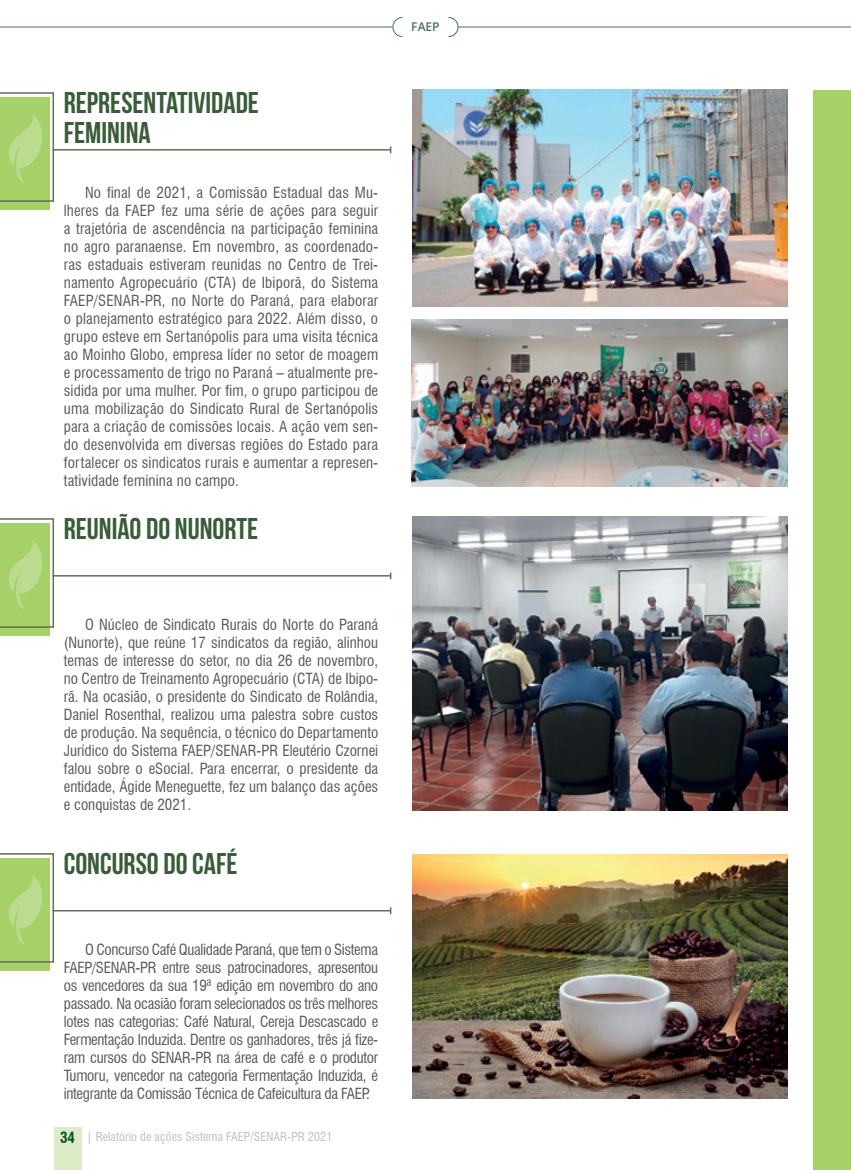
<style>
.page{position:relative;width:851px;height:1170px;background:#fff}
.page>*{position:absolute;margin:0;border:0;box-sizing:border-box;transform-origin:0 0}
.t1{font:30px/30px "Bebas Neue";color:#395c39}
.t2{font:condensed 15px/18px "Swiss 721 BT";color:#58595b;text-align:justify}
.t3{font:condensed 12px "Swiss 721 BT";letter-spacing:.01em;color:#bcbec0}
.t4{font:600 12px "Open Sans";color:#477154}
.s1{font-weight:700;font-size:15px;color:#00522a}
</style>
<div class="page">
<hr style="left:458px;top:27px;width:392px;height:1px;background:#477154">
<svg style="left:448px;top:17px;width:10px;height:20px"></svg>
<svg style="left:392px;top:17px;width:11px;height:20px"></svg>
<hr style="left:0;top:27px;width:392px;height:1px;background:#477154">
<div style="left:813px;top:90px;width:37px;height:1079px;background:#a6d169"></div>
<div style="left:54px;top:1127px;width:27px;height:42px;background:#ddecc7"></div>
<img style="left:412px;top:89px;width:375px;height:217px">
<img style="left:412px;top:516px;width:375px;height:294px">
<hr style="left:53px;top:575px;width:337px;height:1px;background:#5e7050">
<div style="left:0;top:523px;width:50px;height:112px;background:#a6d169"></div>
<svg style="left:0;top:518px;width:54px;height:109px"></svg>
<hr style="left:53px;top:909px;width:337px;height:2px;background:#5e7050">
<div style="left:0;top:857px;width:50px;height:113px;background:#a6d169"></div>
<svg style="left:0;top:853px;width:54px;height:109px"></svg>
<img style="left:412px;top:854px;width:375px;height:244px">
<hr style="left:53px;top:149px;width:337px;height:2px;background:#5e7050">
<div style="left:0;top:97px;width:50px;height:113px;background:#a6d169"></div>
<svg style="left:0;top:92px;width:54px;height:110px"></svg>
<img style="left:411px;top:319px;width:376px;height:167px">
<h1 class="t1" style="left:64px;top:87px;width:197px">REPRESENTATIVIDADE<br>FEMININA</h1>
<p class="t2" style="left:64px;top:184px;width:316px;text-indent:21px">No final de 2021, a Comissão Estadual das Mu&shy;lheres da FAEP fez uma série de ações para seguir a trajetória de ascendência na participação feminina no agro paranaense. Em novembro, as coordenado&shy;ras estaduais estiveram reunidas no Centro de Trei&shy;namento Agropecuário (CTA) de Ibiporã, do Sistema FAEP/SENAR-PR, no Norte do Paraná, para elaborar o planejamento estratégico para 2022. Além disso, o grupo esteve em Sertanópolis para uma visita técnica ao Moinho Globo, empresa líder no setor de moagem e processamento de trigo no Paraná – atualmente pre&shy;sidida por uma mulher. Por fim, o grupo participou de uma mobilização do Sindicato Rural de Sertanópolis para a criação de comissões locais. A ação vem sen&shy;do desenvolvida em diversas regiões do Estado para fortalecer os sindicatos rurais e aumentar a represen&shy;tatividade feminina no campo.</p>
<h1 class="t1" style="left:64px;top:513px;width:196px">REUNIÃO DO NUNORTE</h1>
<p class="t2" style="left:64px;top:616px;width:316px;text-indent:21px">O Núcleo de Sindicato Rurais do Norte do Paraná (Nunorte), que reúne 17 sindicatos da região, alinhou temas de interesse do setor, no dia 26 de novembro, no Centro de Treinamento Agropecuário (CTA) de Ibipo&shy;rã. Na ocasião, o presidente do Sindicato de Rolândia, Daniel Rosenthal, realizou uma palestra sobre custos de produção. Na sequência, o técnico do Departamento Jurídico do Sistema FAEP/SENAR-PR Eleutério Czornei falou sobre o eSocial. Para encerrar, o presidente da entidade, Ágide Meneguette, fez um balanço das ações e conquistas de 2021.</p>
<h1 class="t1" style="left:64px;top:847px;width:175px">CONCURSO DO CAFÉ</h1>
<p class="t2" style="left:64px;top:940px;width:316px;text-indent:21px">O Concurso Café Qualidade Paraná, que tem o Sistema FAEP/SENAR-PR entre seus patrocinadores, apresentou os vencedores da sua 19ª edição em novembro do ano passado. Na ocasião foram selecionados os três melhores lotes nas categorias: Café Natural, Cereja Descascado e Fermentação Induzida. Dentre os ganhadores, três já fize&shy;ram cursos do SENAR-PR na área de café e o produtor Tumoru, vencedor na categoria Fermentação Induzida, é integrante da Comissão Técnica de Cafeicultura da FAEP.</p>
<p class="t3" style="left:60px;top:1128px;width:274px"><span class="s1">34</span> | Relatório de ações Sistema FAEP/SENAR-PR 2021</p>
<p class="t4" style="left:411px;top:19px;width:30px">FAEP</p>
</div>
